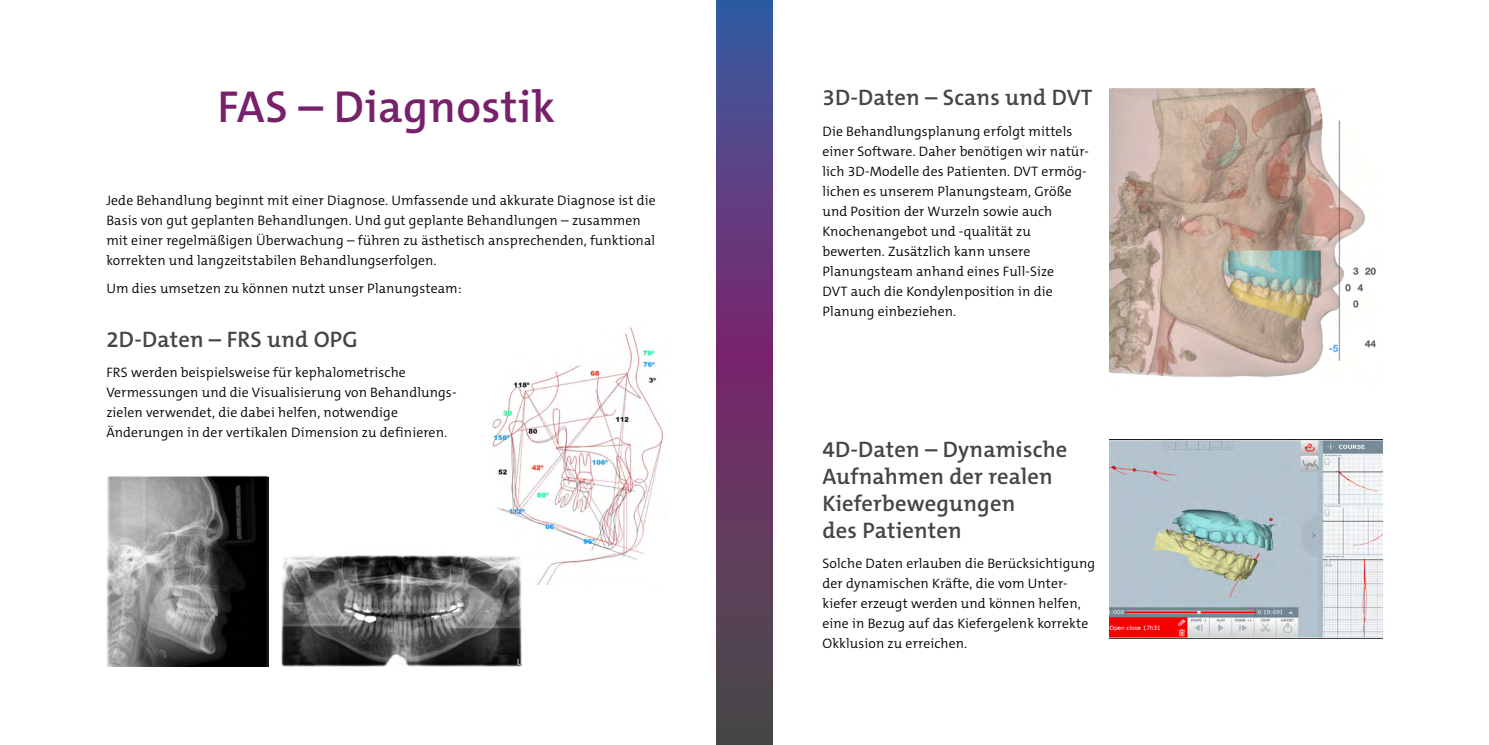
<style>
.page{position:relative;width:1489px;height:745px;background:#fff}
.page>*{position:absolute;margin:0;border:0;box-sizing:border-box;transform-origin:0 0}
.t1{font:600 45px "The Mix C5";letter-spacing:.01em;color:#77216b}
.t2{font:600 22.5px/27px "The Mix C5";letter-spacing:.01em;color:#444544}
.t3{font:300 13.75px/20px "The Mix C5";letter-spacing:.01em;color:#000}
</style>
<div class="page">
<img style="left:492px;top:327px;width:171px;height:256px">
<img style="left:1109px;top:89px;width:267px;height:288px">
<img style="left:1109px;top:439px;width:273px;height:199px">
<img style="left:106px;top:475px;width:163px;height:191px">
<img style="left:281px;top:549px;width:242px;height:118px">
<svg style="left:716px;top:0;width:56px;height:744px;background:#5b3d6f"></svg>
<h1 class="t1" style="left:217px;top:78px;width:339px">FAS – Diagnostik</h1>
<p class="t3" style="left:106px;top:191px;width:551px">Jede Behandlung beginnt mit einer Diagnose. Umfassende und akkurate Diagnose ist die Basis von gut geplanten Behandlungen. Und gut geplante Behandlungen – zusammen mit einer regelmäßigen Überwachung – führen zu ästhetisch ansprechenden, funktional korrekten und langzeitstabilen Behandlungserfolgen.</p>
<p class="t3" style="left:106px;top:278px;width:357px">Um dies umsetzen zu können nutzt unser Planungsteam:</p>
<h2 class="t2" style="left:106px;top:325px;width:253px">2D-Daten – FRS und OPG</h2>
<p class="t3" style="left:106px;top:362px;width:351px">FRS werden beispielsweise für kephalometrische Vermessungen und die Visualisierung von Behandlungs&shy;zielen verwendet, die dabei helfen, notwendige Änderungen in der vertikalen Dimension zu definieren.</p>
<h2 class="t2" style="left:822px;top:84px;width:271px">3D-Daten – Scans und DVT</h2>
<p class="t3" style="left:822px;top:121px;width:268px">Die Behandlungsplanung erfolgt mittels einer Software. Daher benötigen wir natür&shy;lich 3D-Modelle des Patienten. DVT ermög&shy;lichen es unserem Planungsteam, Größe und Position der Wurzeln sowie auch Knochenangebot und -qualität zu bewerten. Zusätzlich kann unsere Planungsteam anhand eines Full-Size<br>DVT auch die Kondylenposition in die Planung einbeziehen.</p>
<h2 class="t2" style="left:822px;top:435px;width:246px">4D-Daten – Dynamische<br>Aufnahmen der realen<br>Kieferbewegungen<br>des Patienten</h2>
<p class="t3" style="left:822px;top:553px;width:274px">Solche Daten erlauben die Berücksichtigung der dynamischen Kräfte, die vom Unter&shy;kiefer erzeugt werden und können helfen, eine in Bezug auf das Kiefergelenk korrekte Okklusion zu erreichen.</p>
</div>
